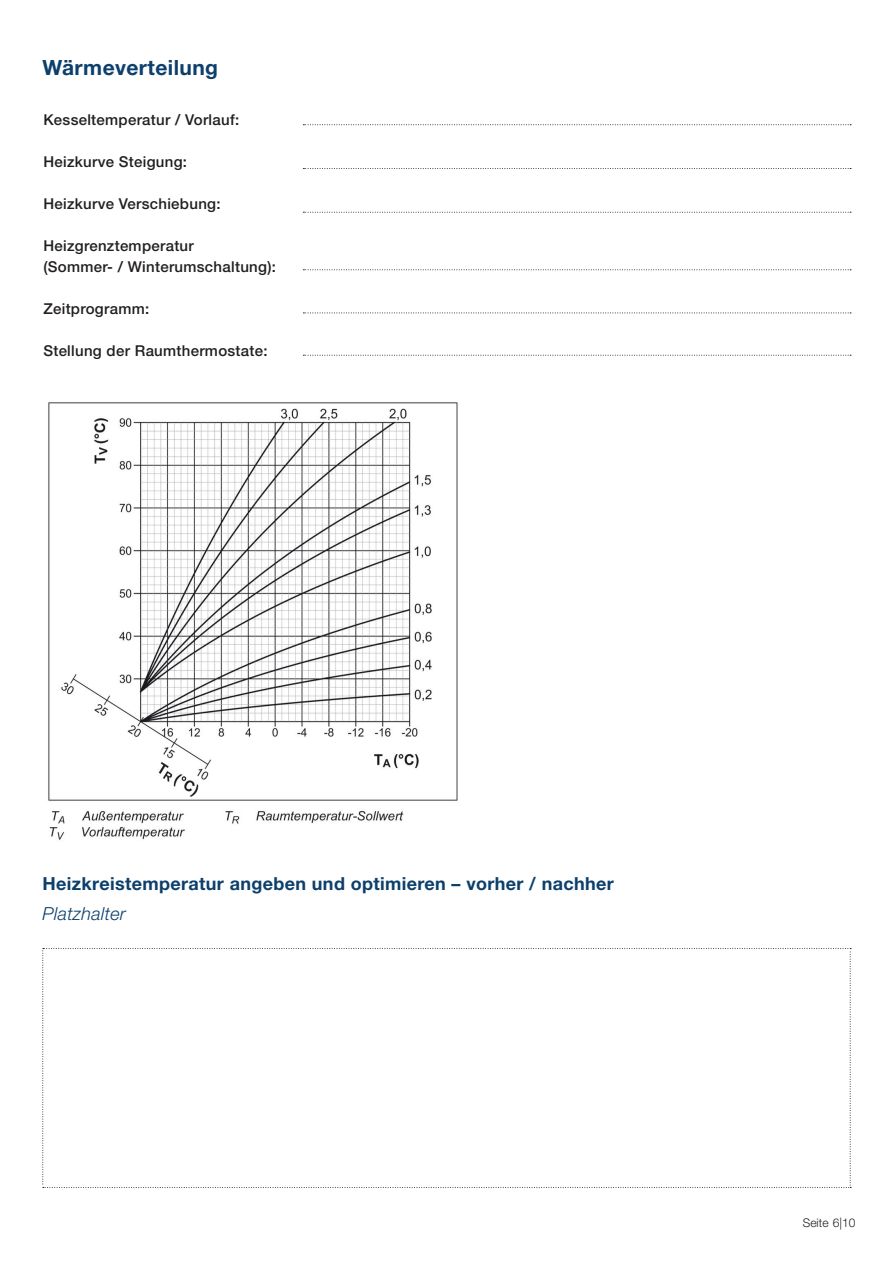
<style>
.page{position:relative;width:893px;height:1263px;background:#fff}
.page>*{position:absolute;margin:0;border:0;box-sizing:border-box;transform-origin:0 0}
.t1{font:700 21px "Helvetica Neue LT Std";letter-spacing:.02em;color:#0c3f6c}
.t2{font:700 18px "Helvetica Neue LT Std";letter-spacing:.02em;color:#0c3f6c}
.t3{font:italic 300 18px "Helvetica Neue LT Std";letter-spacing:.02em;color:#0c3f6c}
.t4{font:500 15px/21px "Helvetica Neue LT Std";letter-spacing:.02em;color:#231f20}
.t5{font:300 12px "Helvetica Neue LT Std";color:#231f20}
</style>
<div class="page">
<svg style="left:303px;top:124px;width:548px;height:1px"></svg>
<svg style="left:303px;top:168px;width:548px;height:1px"></svg>
<svg style="left:303px;top:212px;width:548px;height:1px"></svg>
<svg style="left:303px;top:269px;width:548px;height:1px"></svg>
<svg style="left:303px;top:313px;width:548px;height:1px"></svg>
<svg style="left:303px;top:355px;width:548px;height:1px"></svg>
<img style="left:48px;top:402px;width:410px;height:438px">
<svg style="left:42px;top:948px;width:809px;height:240px"></svg>
<h1 class="t1" style="left:43px;top:54px;width:177px">Wärmeverteilung</h1>
<p class="t4" style="left:43px;top:109px;width:197px">Kesseltemperatur / Vorlauf:</p>
<p class="t4" style="left:43px;top:151px;width:145px">Heizkurve Steigung:</p>
<p class="t4" style="left:43px;top:193px;width:179px">Heizkurve Verschiebung:</p>
<p class="t4" style="left:43px;top:235px;width:234px">Heizgrenztemperatur<br>(Sommer- / Winterumschaltung):</p>
<p class="t4" style="left:43px;top:298px;width:107px">Zeitprogramm:</p>
<p class="t4" style="left:43px;top:340px;width:226px">Stellung der Raumthermostate:</p>
<p class="t2" style="left:43px;top:872px;width:573px">Heizkreistemperatur angeben und optimieren – vorher / nachher</p>
<p class="t3" style="left:43px;top:903px;width:85px">Platzhalter</p>
<p class="t5" style="left:803px;top:1215px;width:54px">Seite 6|10</p>
</div>
